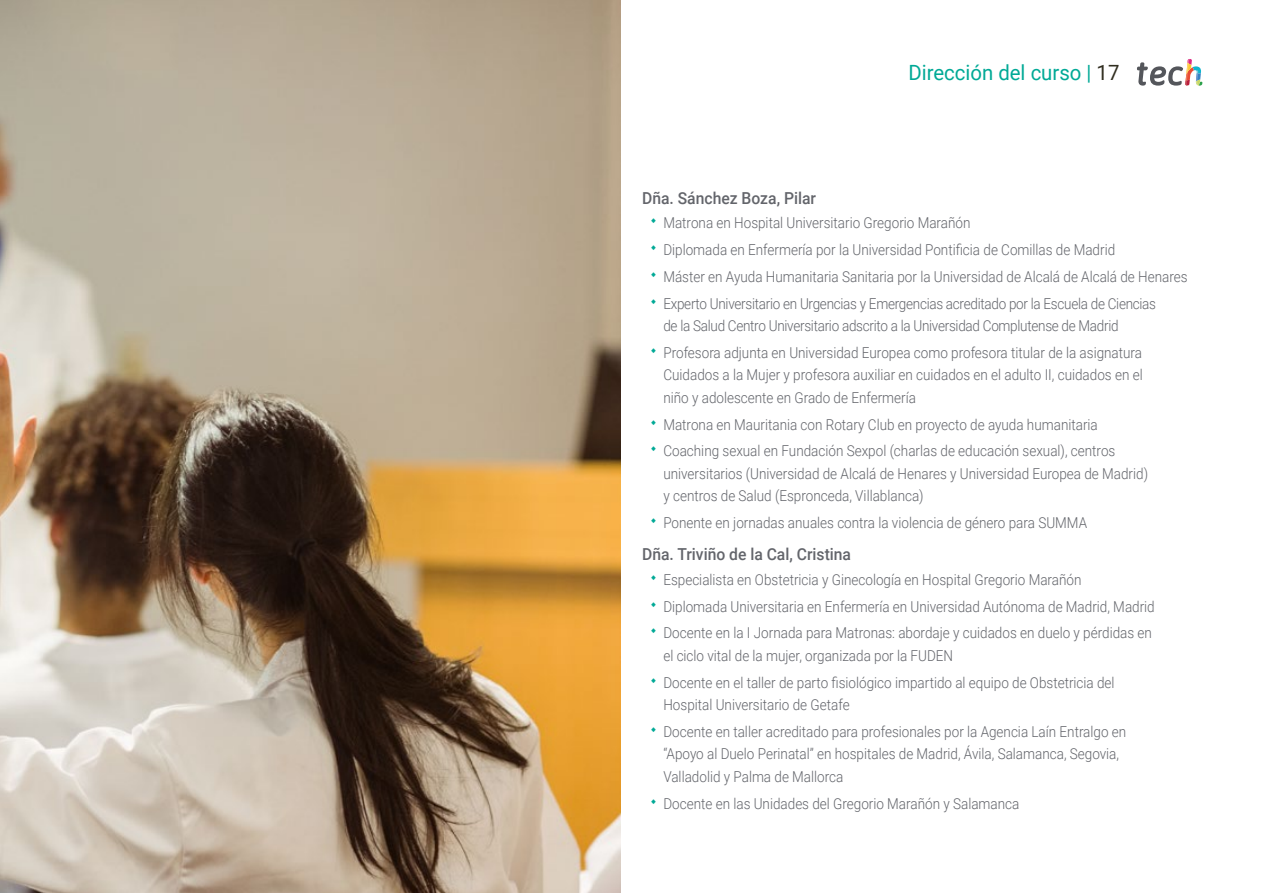
<style>
.page{position:relative;width:1263px;height:893px;background:#fff}
.page>*{position:absolute;margin:0;border:0;box-sizing:border-box;transform-origin:0 0}
.t1{font:21px "Roboto";color:#00a996}
.t2{font:500 16.5px "Roboto";color:#63656b;scale:.95 1}
.t3{font:300 15px/26.7px "Roboto";color:#63656b;scale:.9 1}
.t4{font:300 15px/26.7px "Roboto";letter-spacing:-.02em;color:#63656b;scale:.9 1}
.s1{color:#312e20}
</style>
<div class="page">
<img style="left:0;top:0;width:621px;height:893px">
<svg style="left:1137px;top:59px;width:65px;height:27px"></svg>
<h1 class="t1" style="left:908px;top:57px;width:213px">Dirección del curso | <span class="s1">17</span></h1>
<p class="t2" style="left:642px;top:186px;width:185px">Dña. Sánchez Boza, Pilar</p>
<p class="t3" style="left:663px;top:209px;width:584px">Matrona en Hospital Universitario Gregorio Marañón<br>Diplomada en Enfermería por la Universidad Pontificia de Comillas de Madrid<br>Máster en Ayuda Humanitaria Sanitaria por la Universidad de Alcalá de Alcalá de Henares Experto Universitario en Urgencias y Emergencias acreditado por la Escuela de Ciencias</p>
<p class="t4" style="left:663px;top:312px;width:533px">de la Salud Centro Universitario adscrito a la Universidad Complutense de Madrid<br>Profesora adjunta en Universidad Europea como profesora titular de la asignatura</p>
<p class="t3" style="left:663px;top:363px;width:534px;line-height:22.5px">Cuidados a la Mujer y profesora auxiliar en cuidados en el adulto II, cuidados en el niño y adolescente en Grado de Enfermería</p>
<p class="t3" style="left:663px;top:410px;width:504px">Matrona en Mauritania con Rotary Club en proyecto de ayuda humanitaria<br>Coaching sexual en Fundación Sexpol (charlas de educación sexual), centros</p>
<p class="t3" style="left:663px;top:462px;width:540px;line-height:22.5px">universitarios (Universidad de Alcalá de Henares y Universidad Europea de Madrid) y centros de Salud (Espronceda, Villablanca)</p>
<p class="t3" style="left:663px;top:509px;width:472px">Ponente en jornadas anuales contra la violencia de género para SUMMA</p>
<p class="t2" style="left:642px;top:543px;width:221px">Dña. Triviño de la Cal, Cristina</p>
<p class="t3" style="left:663px;top:566px;width:547px">Especialista en Obstetricia y Ginecología en Hospital Gregorio Marañón<br>Diplomada Universitaria en Enfermería en Universidad Autónoma de Madrid, Madrid<br>Docente en la I Jornada para Matronas: abordaje y cuidados en duelo y pérdidas en</p>
<p class="t3" style="left:663px;top:642px;width:503px">el ciclo vital de la mujer, organizada por la FUDEN<br>Docente en el taller de parto fisiológico impartido al equipo de Obstetricia del</p>
<p class="t3" style="left:663px;top:691px;width:516px">Hospital Universitario de Getafe<br>Docente en taller acreditado para profesionales por la Agencia Laín Entralgo en</p>
<p class="t3" style="left:663px;top:742px;width:508px;line-height:22.5px">“Apoyo al Duelo Perinatal” en hospitales de Madrid, Ávila, Salamanca, Segovia,<br>Valladolid y Palma de Mallorca</p>
<p class="t3" style="left:663px;top:789px;width:397px">Docente en las Unidades del Gregorio Marañón y Salamanca</p>
</div>
